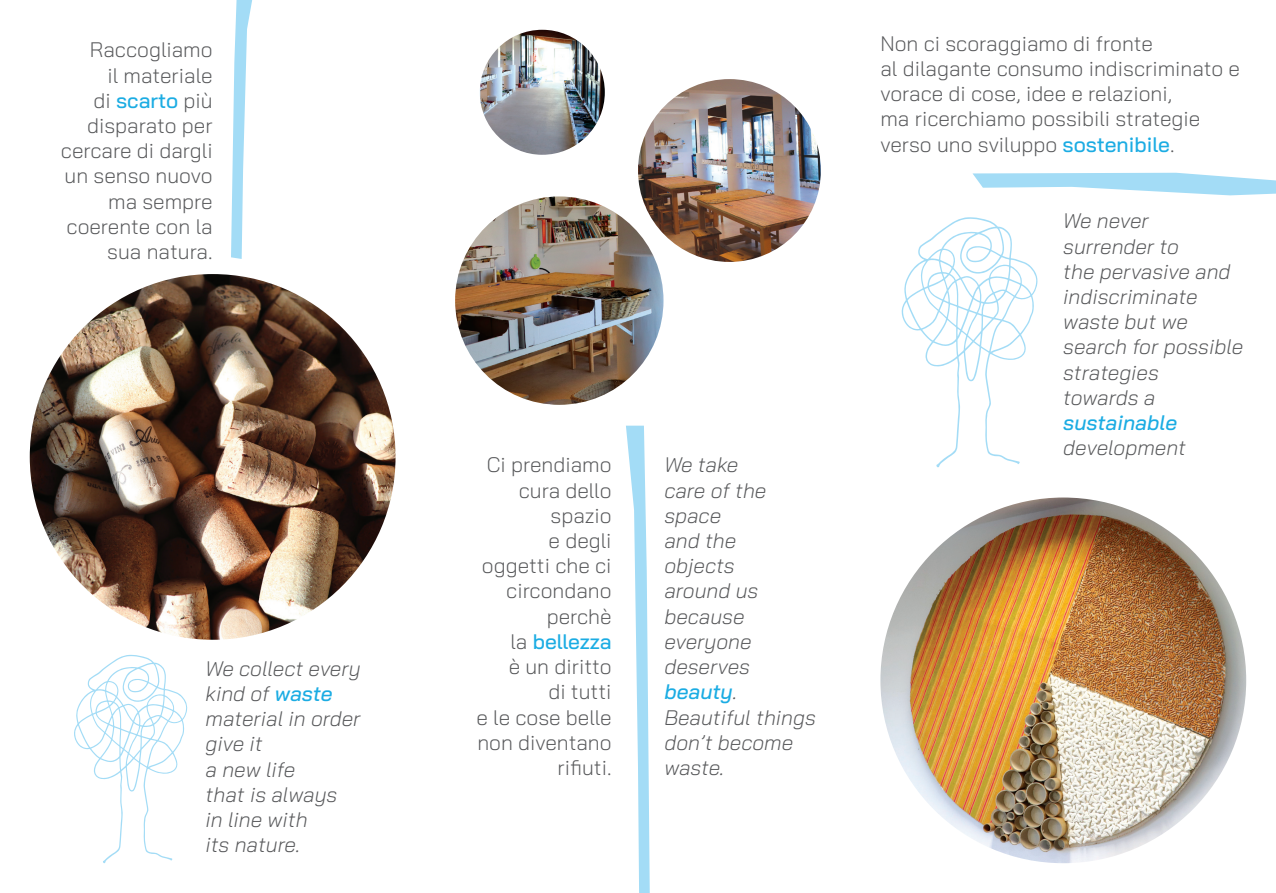
<style>
.page{position:relative;width:1276px;height:893px;background:#fff}
.page>*{position:absolute;margin:0;border:0;box-sizing:border-box;transform-origin:0 0}
.t1{font:300 21px "Bai Jamjuree";color:#57585a}
.t2{font:italic 300 21px/25.2px "Bai Jamjuree";color:#57585a}
.t3{font:500 21px "Bai Jamjuree";color:#1bace3}
.t4{font:italic 500 21px "Bai Jamjuree";color:#1bace3}
.s1{font-weight:300;color:#57585a}
.s2{font-weight:500;color:#1bace3}
</style>
<div class="page">
<img style="left:30px;top:274px;width:365px;height:366px;border-radius:183px">
<img style="left:480px;top:30px;width:125px;height:125px;border-radius:63px">
<img style="left:455px;top:196px;width:208px;height:209px;border-radius:104px">
<img style="left:638px;top:79px;width:183px;height:183px;border-radius:91px">
<img style="left:880px;top:497px;width:366px;height:366px;border-radius:183px">
<svg style="left:972px;top:173px;width:304px;height:22px"></svg>
<svg style="left:231px;top:0;width:21px;height:259px"></svg>
<svg style="left:626px;top:426px;width:24px;height:467px"></svg>
<svg style="left:74px;top:655px;width:113px;height:208px"></svg>
<svg style="left:901px;top:217px;width:136px;height:251px"></svg>
<p class="t1" style="left:90px;top:32px;width:124px">Raccogliamo</p>
<p class="t1" style="left:107px;top:58px;width:107px">il materiale</p>
<p class="t3" style="left:93px;top:88px;width:121px"><span class="s1">di</span> scarto <span class="s1">più</span></p>
<p class="t1" style="left:87px;top:108px;width:127px">disparato per</p>
<p class="t1" style="left:61px;top:133px;width:153px">cercare di dargli</p>
<p class="t1" style="left:65px;top:158px;width:150px">un senso nuovo</p>
<p class="t1" style="left:108px;top:184px;width:106px">ma sempre</p>
<p class="t1" style="left:67px;top:209px;width:148px">coerente con la</p>
<p class="t1" style="left:107px;top:234px;width:107px">sua natura.</p>
<p class="t2" style="left:206px;top:656px;width:156px">We collect every kind of <span class="s2">waste</span></p>
<p class="t2" style="left:206px;top:706px;width:156px">material in order give it</p>
<p class="t2" style="left:206px;top:757px;width:91px">a new life</p>
<p class="t2" style="left:206px;top:782px;width:133px">that is always</p>
<p class="t2" style="left:206px;top:807px;width:104px">in line with</p>
<p class="t2" style="left:206px;top:832px;width:96px">its nature.</p>
<p class="t1" style="left:487px;top:447px;width:126px">Ci prendiamo</p>
<p class="t1" style="left:519px;top:473px;width:94px">cura dello</p>
<p class="t1" style="left:550px;top:498px;width:63px">spazio</p>
<p class="t1" style="left:548px;top:523px;width:64px">e degli</p>
<p class="t1" style="left:482px;top:548px;width:131px">oggetti che ci</p>
<p class="t1" style="left:506px;top:573px;width:107px">circondano</p>
<p class="t1" style="left:547px;top:599px;width:66px">perchè</p>
<p class="t3" style="left:510px;top:629px;width:103px"><span class="s1">la</span> bellezza</p>
<p class="t1" style="left:509px;top:649px;width:104px">è un diritto</p>
<p class="t1" style="left:548px;top:674px;width:65px">di tutti</p>
<p class="t1" style="left:476px;top:699px;width:137px">e le cose belle</p>
<p class="t1" style="left:477px;top:725px;width:136px">non diventano</p>
<p class="t1" style="left:557px;top:750px;width:56px">rifiuti.</p>
<p class="t2" style="left:664px;top:452px;width:76px">We take</p>
<p class="t2" style="left:664px;top:478px;width:103px">care of the</p>
<p class="t2" style="left:664px;top:503px;width:58px">space</p>
<p class="t2" style="left:664px;top:528px;width:73px">and the</p>
<p class="t2" style="left:664px;top:553px;width:72px">objects</p>
<p class="t2" style="left:664px;top:578px;width:95px">around us</p>
<p class="t2" style="left:664px;top:604px;width:82px">because</p>
<p class="t2" style="left:664px;top:629px;width:89px">everyone</p>
<p class="t2" style="left:664px;top:654px;width:87px">deserves</p>
<p class="t4" style="left:664px;top:680px;width:74px">beauty<span class="s1">.</span></p>
<p class="t2" style="left:664px;top:704px;width:153px">Beautiful things</p>
<p class="t2" style="left:664px;top:730px;width:130px">don’t become</p>
<p class="t2" style="left:664px;top:755px;width:62px">waste.</p>
<p class="t1" style="left:880px;top:26px;width:274px">Non ci scoraggiamo di fronte</p>
<p class="t1" style="left:880px;top:51px;width:361px">al dilagante consumo indiscriminato e</p>
<p class="t1" style="left:880px;top:76px;width:293px">vorace di cose, idee e relazioni,</p>
<p class="t1" style="left:880px;top:101px;width:321px">ma ricerchiamo possibili strategie</p>
<p class="t1" style="left:880px;top:127px;width:295px">verso uno sviluppo <span class="s2">sostenibile</span>.</p>
<p class="t2" style="left:1063px;top:208px;width:87px">We never</p>
<p class="t2" style="left:1063px;top:234px;width:117px">surrender to</p>
<p class="t2" style="left:1063px;top:259px;width:169px">the pervasive and indiscriminate</p>
<p class="t2" style="left:1063px;top:309px;width:126px">waste but we</p>
<p class="t2" style="left:1063px;top:334px;width:181px">search for possible strategies</p>
<p class="t2" style="left:1063px;top:385px;width:93px">towards a</p>
<p class="t4" style="left:1063px;top:411px;width:115px">sustainable</p>
<p class="t2" style="left:1063px;top:435px;width:124px">development</p>
</div>
